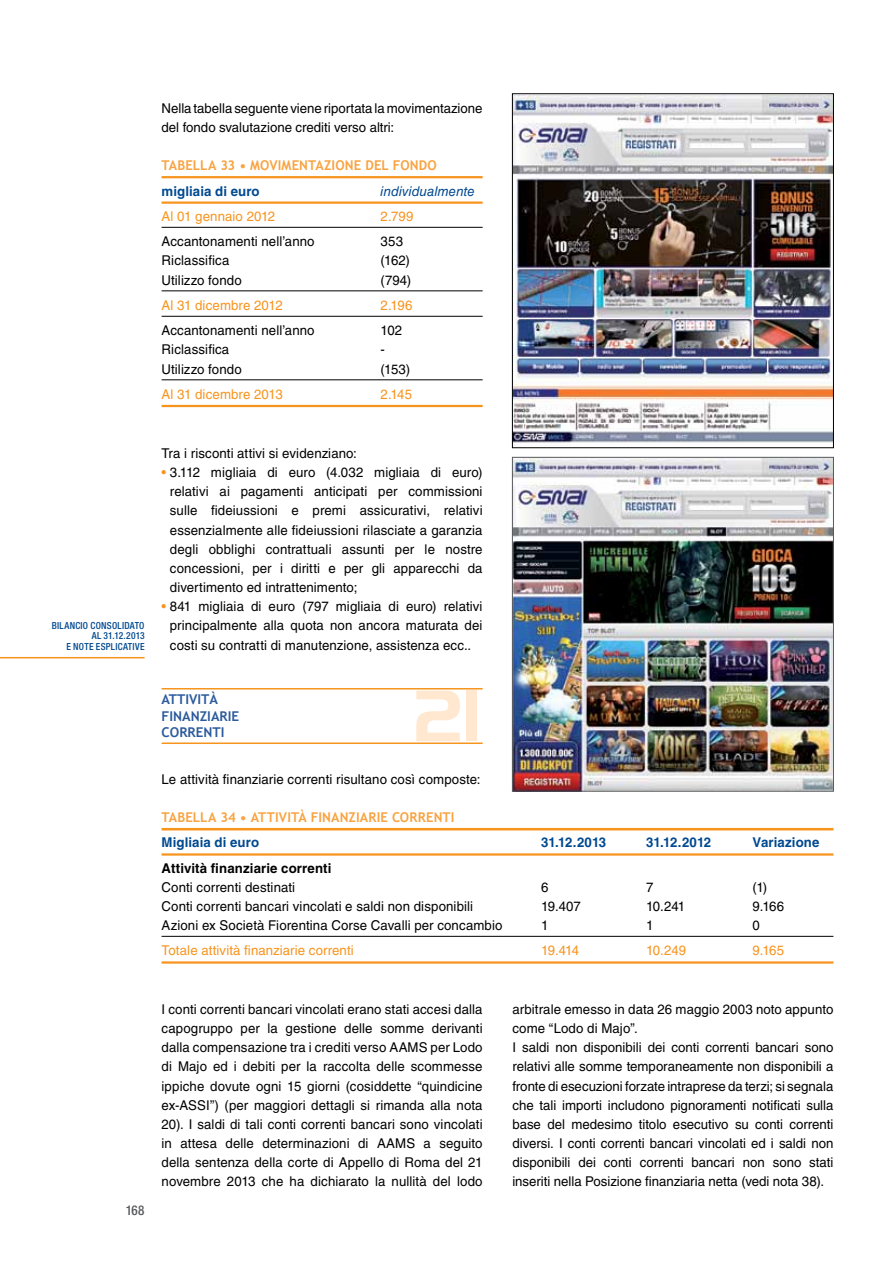
<style>
.page{position:relative;width:893px;height:1263px;background:#fff}
.page>*{position:absolute;margin:0;border:0;box-sizing:border-box;transform-origin:0 0}
.t1{font:70.5px "Handel Gothic BT";color:#ffe8cf}
.t2{font:13.5px/19.2px "Helvetica LT Std";color:#000;text-align:justify}
.t3{font:13.5px "Helvetica LT Std";letter-spacing:.005em;color:#f7941e}
.t4{font:700 13.5px/25.5px "Trebuchet MS";letter-spacing:.01em;color:#f9a23f}
.t5{font:700 13.5px/19px "Helvetica LT Std";letter-spacing:.01em;color:#000}
.t6{font:700 13.5px "Helvetica LT Std";letter-spacing:.01em;color:#004990}
.t7{font:700 13.5px/16.5px "Trebuchet MS";color:#2b5a9c}
.t8{font:italic 13.5px "Helvetica LT Std";letter-spacing:.005em;color:#004990}
.t9{font:500 condensed 13.5px "Helvetica Neue LT Std";color:#58595b}
.t10{font:500 condensed 9.75px/10.5px "Helvetica Neue LT Std";letter-spacing:.03em;color:#004990;text-align:right}
.s1{font-family:"Helvetica LT Std";color:#004990}
.s2{color:#f7941e}
.s3{font-weight:400}
</style>
<div class="page">
<hr style="left:0;top:657px;width:145px;height:1px;background:#f7941e">
<hr style="left:162px;top:176px;width:321px;height:2px;background:#f7941e">
<hr style="left:162px;top:201px;width:321px;height:3px;background:#f7941e">
<hr style="left:162px;top:227px;width:321px;height:1px;background:#000">
<hr style="left:162px;top:290px;width:321px;height:1px;background:#000">
<hr style="left:162px;top:316px;width:321px;height:1px;background:#000">
<hr style="left:162px;top:379px;width:321px;height:1px;background:#000">
<hr style="left:162px;top:405px;width:321px;height:2px;background:#f7941e">
<hr style="left:162px;top:688px;width:321px;height:1px;background:#f7941e">
<hr style="left:162px;top:742px;width:321px;height:2px;background:#f7941e">
<hr style="left:162px;top:828px;width:671px;height:2px;background:#f7941e">
<hr style="left:162px;top:853px;width:671px;height:3px;background:#f7941e">
<hr style="left:162px;top:936px;width:671px;height:1px;background:#000">
<hr style="left:162px;top:961px;width:671px;height:3px;background:#f7941e">
<img style="left:514px;top:459px;width:318px;height:330px">
<div style="left:512px;top:457px;width:322px;height:334px;border:1px solid #58595b"></div>
<img style="left:514px;top:96px;width:318px;height:350px">
<div style="left:512px;top:94px;width:322px;height:354px;border:1px solid #000"></div>
<p class="t2" style="left:162px;top:98px;width:323px">Nella tabella seguente viene riportata la movimentazione del fondo svalutazione crediti verso altri:</p>
<p class="t4" style="left:162px;top:153px;width:17px">TABELLA</p>
<p class="t4" style="left:162px;top:153px;width:277px;text-indent:59px">33 • MOVIMENTAZIONE DEL FONDO <span class="s1">migliaia di euro</span></p>
<p class="t8" style="left:381px;top:183px;width:96px">individualmente</p>
<p class="t3" style="left:162px;top:208px;width:115px">Al 01 gennaio 2012</p>
<p class="t3" style="left:381px;top:208px;width:34px">2.799</p>
<p class="t2" style="left:162px;top:232px;width:155px">Accantonamenti nell’anno</p>
<p class="t2" style="left:381px;top:232px;width:24px">353</p>
<p class="t2" style="left:162px;top:251px;width:69px">Riclassifica</p>
<p class="t2" style="left:381px;top:251px;width:31px">(162)</p>
<p class="t2" style="left:162px;top:270px;width:82px">Utilizzo fondo</p>
<p class="t2" style="left:381px;top:270px;width:32px">(794)</p>
<p class="t3" style="left:162px;top:297px;width:123px">Al 31 dicembre 2012</p>
<p class="t3" style="left:381px;top:297px;width:33px">2.196</p>
<p class="t2" style="left:162px;top:321px;width:155px">Accantonamenti nell’anno</p>
<p class="t2" style="left:381px;top:321px;width:23px">102</p>
<p class="t2" style="left:162px;top:340px;width:69px">Riclassifica</p>
<p class="t2" style="left:381px;top:340px;width:6px">-</p>
<p class="t2" style="left:162px;top:359px;width:82px">Utilizzo fondo</p>
<p class="t2" style="left:381px;top:359px;width:31px">(153)</p>
<p class="t3" style="left:162px;top:386px;width:123px">Al 31 dicembre 2013</p>
<p class="t3" style="left:381px;top:386px;width:33px">2.145</p>
<p class="t10" style="left:52px;top:620px;width:94px">BILANCIO CONSOLIDATO<br>AL 31.12.2013<br>E NOTE ESPLICATIVE</p>
<p class="t2" style="left:162px;top:443px;width:197px">Tra i risconti attivi si evidenziano:</p>
<p class="t2" style="left:170px;top:463px;width:314px;text-indent:-8px"><span class="s2">•</span> 3.112 migliaia di euro (4.032 migliaia di euro) relativi ai pagamenti anticipati per commissioni sulle fideiussioni e premi assicurativi, relativi essenzialmente alle fideiussioni rilasciate a garanzia degli obblighi contrattuali assunti per le nostre concessioni, per i diritti e per gli apparecchi da divertimento ed intrattenimento;</p>
<p class="t2" style="left:170px;top:597px;width:314px;text-indent:-8px"><span class="s2">•</span> 841 migliaia di euro (797 migliaia di euro) relativi principalmente alla quota non ancora maturata dei costi su contratti di manutenzione, assistenza ecc..</p>
<p class="t7" style="left:162px;top:691px;width:79px;text-indent:28px">VITÀ<br>FINANZIARIE<br>CORRENTI</p>
<p class="t1" style="left:414px;top:673px;width:68px">21</p>
<p class="t2" style="left:162px;top:769px;width:320px">Le attività finanziarie correnti risultano così composte:</p>
<p class="t4" style="left:162px;top:804px;width:17px">TABELLA</p>
<p class="t4" style="left:220px;top:804px;width:189px">34 • ATTIVITÀ FINANZIARIE CORRE</p>
<p class="t4" style="left:434px;top:804px;width:22px">NTI</p>
<p class="t6" style="left:162px;top:834px;width:99px">Migliaia di euro</p>
<p class="t6" style="left:541px;top:834px;width:67px">31.12.2013</p>
<p class="t6" style="left:646px;top:834px;width:67px">31.12.2012</p>
<p class="t6" style="left:753px;top:834px;width:68px">Variazione</p>
<p class="t5" style="left:162px;top:858px;width:171px">Attività finanziarie correnti<br><span class="s3">Conti correnti destinati</span></p>
<p class="t7" style="left:162px;top:691px;width:8px">ATTI</p>
<p class="t2" style="left:541px;top:877px;width:9px">6</p>
<p class="t2" style="left:646px;top:877px;width:9px">7</p>
<p class="t2" style="left:753px;top:877px;width:16px">(1)</p>
<p class="t2" style="left:162px;top:896px;width:313px">Conti correnti bancari vincolati e saldi non disponibili</p>
<p class="t2" style="left:541px;top:896px;width:41px">19.407</p>
<p class="t2" style="left:646px;top:896px;width:41px">10.241</p>
<p class="t2" style="left:753px;top:896px;width:33px">9.166</p>
<p class="t2" style="left:162px;top:916px;width:342px">Azioni ex Società Fiorentina Corse Cavalli per concambio</p>
<p class="t2" style="left:541px;top:916px;width:9px">1</p>
<p class="t2" style="left:646px;top:916px;width:9px">1</p>
<p class="t2" style="left:753px;top:916px;width:9px">0</p>
<p class="t3" style="left:162px;top:943px;width:194px">Totale attività finanziarie correnti</p>
<p class="t3" style="left:541px;top:943px;width:39px">19.414</p>
<p class="t3" style="left:646px;top:943px;width:42px">10.249</p>
<p class="t3" style="left:753px;top:943px;width:33px">9.165</p>
<p class="t9" style="left:126px;top:1202px;width:20px">168</p>
<p class="t2" style="left:162px;top:999px;width:323px">I conti correnti bancari vincolati erano stati accesi dalla capogruppo per la gestione delle somme derivanti dalla compensazione tra i crediti verso AAMS per Lodo di Majo ed i debiti per la raccolta delle scommesse ippiche dovute ogni 15 giorni (cosiddette “quindicine ex-ASSI”) (per maggiori dettagli si rimanda alla nota 20). I saldi di tali conti correnti bancari sono vincolati in attesa delle determinazioni di AAMS a seguito della sentenza della corte di Appello di Roma del 21 novembre 2013 che ha dichiarato la nullità del lodo</p>
<p class="t2" style="left:512px;top:999px;width:323px;text-align:left">arbitrale emesso in data 26 maggio 2003 noto appunto come “Lodo di Majo”.<br>I saldi non disponibili dei conti correnti bancari sono relativi alle somme temporaneamente non disponibili a fronte di esecuzioni forzate intraprese da terzi; si segnala che tali importi includono pignoramenti notificati sulla base del medesimo titolo esecutivo su conti correnti diversi. I conti correnti bancari vincolati ed i saldi non disponibili dei conti correnti bancari non sono stati inseriti nella Posizione finanziaria netta (vedi nota 38).</p>
</div>
